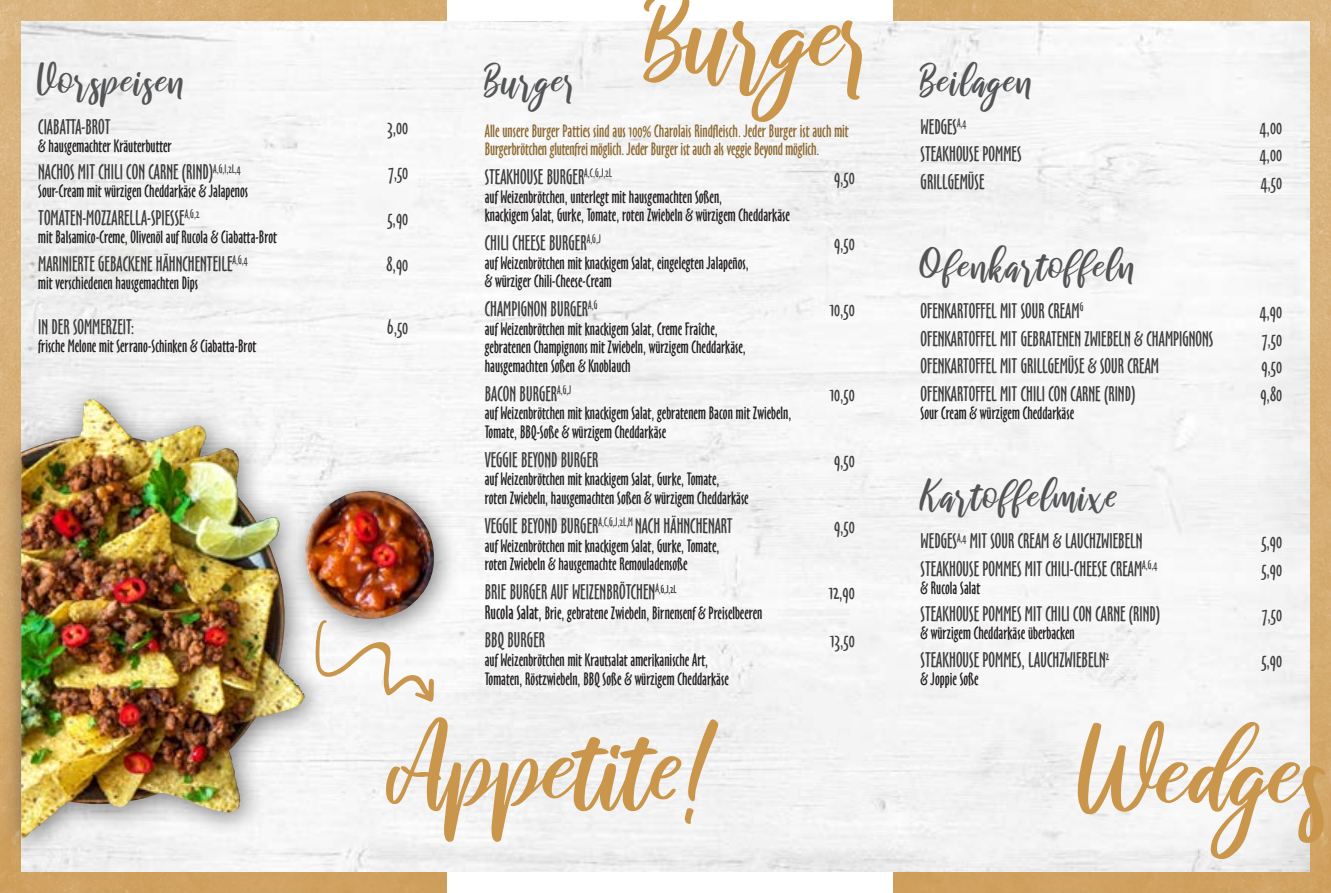
<style>
.page{position:relative;width:1331px;height:893px;background:#fff}
.page>*{position:absolute;margin:0;border:0;box-sizing:border-box;transform-origin:0 0}
.t1{font:115.5px "raustila";color:#ca964b}
.t2{font:42px "raustila";letter-spacing:.04em;color:#545557}
.t3{font:19.5px "Oz Handicraft BT";color:#3e3e3f}
.t4{font:16.5px/18.8px "Oz Handicraft BT";color:#231f20}
.t5{font:16.5px/18.8px "Oz Handicraft BT";letter-spacing:-.01em;color:#8d6931}
.s1{font-size:18px}
</style>
<div class="page">
<img style="left:0;top:0;width:446px;height:893px">
<img style="left:893px;top:0;width:438px;height:893px">
<div style="left:21px;top:21px;width:1289px;height:851px;background:#f5f5f5"></div>
<svg style="left:330px;top:645px;width:104px;height:57px"></svg>
<div style="left:285px;top:470px;width:175px;height:175px;background:#231f20;opacity:.6"></div>
<img style="left:330px;top:491px;width:105px;height:128px">
<div style="left:0;top:380px;width:330px;height:483px;background:#231f20;opacity:.6"></div>
<img style="left:21px;top:399px;width:284px;height:439px">
<h2 class="t2" style="left:38px;top:58px;width:149px">Vorspeisen</h2>
<p class="t3" style="left:38px;top:115px;width:74px">CIABATTA-BROT</p>
<p class="t3" style="left:387px;top:115px;width:22px">3,00</p>
<p class="t4" style="left:38px;top:136px;width:135px">&amp; hausgemachter Kräuterbutter</p>
<p class="t3" style="left:38px;top:161px;width:204px">NACHOS MIT CHILI CON CARNE (RIND)<sup>A,G,I,2L,4</sup></p>
<p class="t3" style="left:388px;top:161px;width:21px">7,50</p>
<p class="t4" style="left:38px;top:182px;width:211px">Sour-Cream mit würzigen Cheddarkäse &amp; Jalapenos</p>
<p class="t3" style="left:38px;top:206px;width:163px">TOMATEN-MOZZARELLA-SPIESSE<sup>A,G,2</sup></p>
<p class="t3" style="left:387px;top:206px;width:22px">5,90</p>
<p class="t4" style="left:38px;top:228px;width:240px">mit Balsamico-Creme, Olivenöl auf Rucola &amp; Ciabatta-Brot</p>
<p class="t3" style="left:38px;top:252px;width:211px">MARINIERTE GEBACKENE HÄHNCHENTEILE<sup>A,G,4</sup></p>
<p class="t3" style="left:387px;top:252px;width:23px">8,90</p>
<p class="t4" style="left:38px;top:273px;width:161px">mit verschiedenen hausgemachten Dips</p>
<p class="t3" style="left:38px;top:316px;width:98px">IN DER SOMMERZEIT:</p>
<p class="t3" style="left:387px;top:316px;width:23px">6,50</p>
<p class="t4" style="left:38px;top:337px;width:219px">frische Melone mit Serrano-Schinken &amp; Ciabatta-Brot</p>
<h1 class="t1" style="left:646px;top:-26px;width:238px">Burger</h1>
<h2 class="t2" style="left:485px;top:58px;width:96px">Burger</h2>
<p class="t5" style="left:485px;top:121px;width:365px">Alle unsere Burger Patties sind aus 100% Charolais Rindfleisch. Jeder Burger ist auch mit<br>Burgerbrötchen glutenfrei möglich. Jeder Burger ist auch als veggie Beyond möglich.</p>
<p class="t3" style="left:485px;top:165px;width:129px">STEAKHOUSE BURGER<sup>A,C,G,J,2L</sup></p>
<p class="t3" style="left:834px;top:165px;width:22px">9,50</p>
<p class="t4" style="left:485px;top:187px;width:307px">auf Weizenbrötchen, unterlegt mit hausgemachten Soßen,<br>knackigem Salat, Gurke, Tomate, roten Zwiebeln &amp; würzigem Cheddarkäse</p>
<p class="t3" style="left:485px;top:231px;width:118px">CHILI CHEESE BURGER<sup>A,G,J</sup></p>
<p class="t3" style="left:834px;top:231px;width:22px">9,50</p>
<p class="t4" style="left:485px;top:253px;width:266px">auf Weizenbrötchen mit knackigem Salat, eingelegten Jalapeños, &amp; würziger Chili-Cheese-Cream</p>
<p class="t3" style="left:485px;top:297px;width:114px">CHAMPIGNON BURGER<sup>A,G</sup></p>
<p class="t3" style="left:830px;top:297px;width:26px">10,50</p>
<p class="t4" style="left:485px;top:319px;width:263px">auf Weizenbrötchen mit knackigem Salat, Creme Fraîche, gebratenen Champignons mit Zwiebeln, würzigem Cheddarkäse, hausgemachten Soßen &amp; Knoblauch</p>
<p class="t3" style="left:485px;top:382px;width:88px">BACON BURGER<sup>A,G,J</sup></p>
<p class="t3" style="left:830px;top:382px;width:26px">10,50</p>
<p class="t4" style="left:485px;top:404px;width:308px">auf Weizenbrötchen mit knackigem Salat, gebratenem Bacon mit Zwiebeln,<br>Tomate, BBQ-Soße &amp; würzigem Cheddarkäse</p>
<p class="t3" style="left:485px;top:448px;width:115px">VEGGIE BEYOND BURGER</p>
<p class="t3" style="left:834px;top:448px;width:22px">9,50</p>
<p class="t4" style="left:485px;top:470px;width:265px">auf Weizenbrötchen mit knackigem Salat, Gurke, Tomate,<br>roten Zwiebeln, hausgemachten Soßen &amp; würzigem Cheddarkäse</p>
<p class="t3" style="left:485px;top:514px;width:249px">VEGGIE BEYOND BURGER<sup>A,C,G,J,2L,M</sup> NACH HÄHNCHENART</p>
<p class="t3" style="left:834px;top:514px;width:22px">9,50</p>
<p class="t4" style="left:485px;top:536px;width:236px">auf Weizenbrötchen mit knackigem Salat, Gurke, Tomate, roten Zwiebeln &amp; hausgemachte Remouladensoße</p>
<p class="t3" style="left:485px;top:580px;width:193px">BRIE BURGER AUF WEIZENBRÖTCHEN<sup>A</sup><sup>,G,J,2L</sup></p>
<p class="t3" style="left:829px;top:580px;width:27px">12,90</p>
<p class="t4" style="left:485px;top:604px;width:279px"><span class="s1">Rucola Salat,</span> Brie, gebratene Zwiebeln, Birnensenf &amp; Preiselbeeren</p>
<p class="t3" style="left:485px;top:629px;width:62px">BBQ BURGER</p>
<p class="t3" style="left:830px;top:629px;width:26px">13,50</p>
<p class="t4" style="left:485px;top:651px;width:246px">auf Weizenbrötchen mit Krautsalat amerikanische Art,<br>Tomaten, Röstzwiebeln, BBQ Soße &amp; würzigem Cheddarkäse</p>
<h2 class="t2" style="left:921px;top:58px;width:115px">Beilagen</h2>
<p class="t3" style="left:921px;top:115px;width:47px">WEDGES<sup>A,4</sup></p>
<p class="t3" style="left:1260px;top:115px;width:24px">4,00</p>
<p class="t3" style="left:921px;top:143px;width:102px">STEAKHOUSE POMMES</p>
<p class="t3" style="left:1260px;top:143px;width:24px">4,00</p>
<p class="t3" style="left:921px;top:170px;width:65px">GRILLGEMÜSE</p>
<p class="t3" style="left:1261px;top:170px;width:23px">4,50</p>
<h2 class="t2" style="left:921px;top:243px;width:217px">Ofenkartoffeln</h2>
<p class="t3" style="left:921px;top:300px;width:164px">OFENKARTOFFEL MIT SOUR CREAM<sup>G</sup></p>
<p class="t3" style="left:1260px;top:300px;width:24px">4,90</p>
<p class="t3" style="left:921px;top:327px;width:294px">OFENKARTOFFEL MIT GEBRATENEN ZWIEBELN &amp; CHAMPIGNONS</p>
<p class="t3" style="left:1262px;top:327px;width:21px">7,50</p>
<p class="t3" style="left:921px;top:355px;width:240px">OFENKARTOFFEL MIT GRILLGEMÜSE &amp; SOUR CREAM</p>
<p class="t3" style="left:1261px;top:355px;width:22px">9,50</p>
<p class="t3" style="left:921px;top:382px;width:216px">OFENKARTOFFEL MIT CHILI CON CARNE (RIND)</p>
<p class="t3" style="left:1260px;top:382px;width:23px">9,80</p>
<p class="t4" style="left:921px;top:404px;width:155px">Sour Cream &amp; würzigem Cheddarkäse</p>
<h2 class="t2" style="left:921px;top:473px;width:199px">Kartoffelmixe</h2>
<p class="t3" style="left:921px;top:530px;width:223px">WEDGES<sup>A,4</sup> MIT SOUR CREAM &amp; LAUCHZWIEBELN</p>
<p class="t3" style="left:1261px;top:530px;width:22px">5,90</p>
<p class="t3" style="left:921px;top:557px;width:238px">STEAKHOUSE POMMES MIT CHILI-CHEESE CREAM<sup>A,G,4</sup></p>
<p class="t3" style="left:1261px;top:557px;width:22px">5,90</p>
<p class="t4" style="left:921px;top:578px;width:61px">&amp; Rucola Salat</p>
<p class="t3" style="left:921px;top:603px;width:241px">STEAKHOUSE POMMES MIT CHILI CON CARNE (RIND)</p>
<p class="t3" style="left:1262px;top:603px;width:21px">7,50</p>
<p class="t4" style="left:921px;top:624px;width:156px">&amp; würzigem Cheddarkäse überbacken</p>
<p class="t3" style="left:921px;top:649px;width:190px">STEAKHOUSE POMMES, LAUCHZWIEBELN<sup>2</sup></p>
<p class="t3" style="left:1261px;top:649px;width:22px">5,90</p>
<p class="t4" style="left:921px;top:670px;width:59px">&amp; Joppie Soße</p>
<h1 class="t1" style="left:388px;top:706px;width:331px">Appetite!</h1>
<h1 class="t1" style="left:1080px;top:711px;width:251px">Wedges</h1>
</div>
